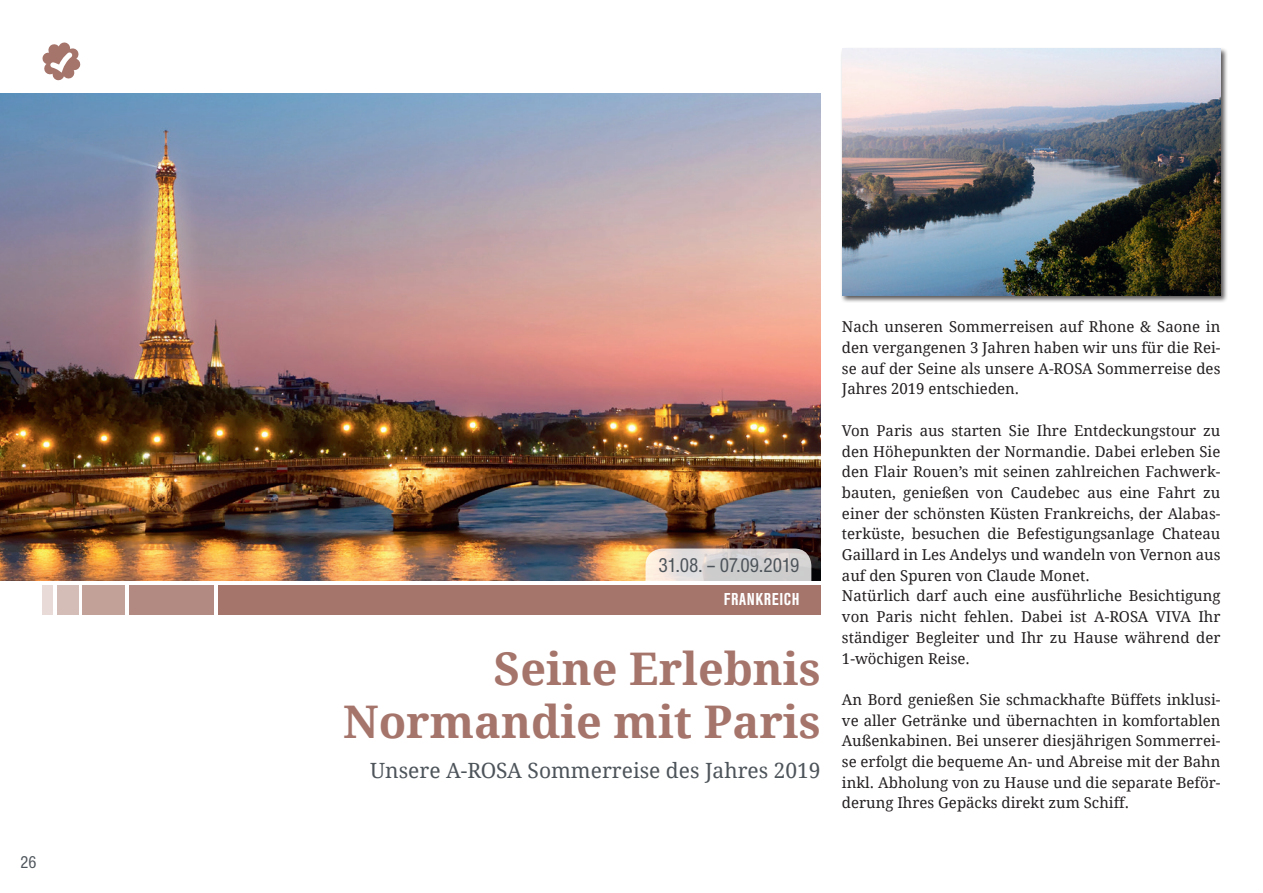
<style>
.page{position:relative;width:1263px;height:893px;background:#fff}
.page>*{position:absolute;margin:0;border:0;box-sizing:border-box;transform-origin:0 0}
.t1{font:700 45px/52.5px "Droid Serif";color:#a5746b;text-align:right}
.t2{font:21px "Droid Serif";color:#4d545a}
.t3{font:condensed 21px "Sans";letter-spacing:-.02em;color:#4d545a}
.t4{font:700 condensed 18px "Sans";letter-spacing:.03em;color:#fff}
.t5{font:condensed 18px "Sans";color:#4d545a}
.t6{font:15px/20.7px "Droid Serif";color:#231f20;text-align:justify}
</style>
<div class="page">
<img style="left:0;top:94px;width:821px;height:486px">
<svg style="left:645px;top:549px;width:166px;height:54px"></svg>
<svg style="left:42px;top:42px;width:39px;height:39px"></svg>
<div style="left:129px;top:585px;width:85px;height:29px;background:#b28a82"></div>
<div style="left:83px;top:585px;width:42px;height:29px;background:#c2a199"></div>
<div style="left:57px;top:585px;width:22px;height:29px;background:#d4bdb6"></div>
<div style="left:43px;top:585px;width:10px;height:29px;background:#e8dbd7"></div>
<div style="left:218px;top:585px;width:603px;height:29px;background:#a5746b"></div>
<div style="left:840px;top:47px;width:388px;height:256px;background:#231f20;opacity:.75"></div>
<img style="left:842px;top:49px;width:378px;height:247px">
<p class="t5" style="left:20px;top:852px;width:18px">26</p>
<h2 class="t3" style="left:658px;top:554px;width:143px">31.08. – 07.09.2019</h2>
<p class="t4" style="left:724px;top:589px;width:77px">FRANKREICH</p>
<h1 class="t1" style="left:343px;top:643px;width:479px">Seine Erlebnis<br>Normandie mit Paris</h1>
<h2 class="t2" style="left:370px;top:759px;width:452px">Unsere A-ROSA Sommerreise des Jahres 2019</h2>
<p class="t6" style="left:842px;top:317px;width:380px">Nach unseren Sommerreisen auf Rhone &amp; Saone in den vergangenen 3 Jahren haben wir uns für die Rei&shy;se auf der Seine als unsere A-ROSA Sommerreise des Jahres 2019 entschieden.</p>
<p class="t6" style="left:842px;top:420px;width:380px;text-align:left">Von Paris aus starten Sie Ihre Entdeckungstour zu den Höhepunkten der Normandie. Dabei erleben Sie den Flair Rouen’s mit seinen zahlreichen Fachwerk&shy;bauten, genießen von Caudebec aus eine Fahrt zu einer der schönsten Küsten Frankreichs, der Alabas&shy;terküste, besuchen die Befestigungsanlage Chateau Gaillard in Les Andelys und wandeln von Vernon aus auf den Spuren von Claude Monet.<br>Natürlich darf auch eine ausführliche Besichtigung von Paris nicht fehlen. Dabei ist A-ROSA VIVA Ihr ständiger Begleiter und Ihr zu Hause während der 1-wöchigen Reise.</p>
<p class="t6" style="left:842px;top:689px;width:380px">An Bord genießen Sie schmackhafte Büffets inklusi&shy;ve aller Getränke und übernachten in komfortablen Außenkabinen. Bei unserer diesjährigen Sommerrei&shy;se erfolgt die bequeme An- und Abreise mit der Bahn inkl. Abholung von zu Hause und die separate Beför&shy;derung Ihres Gepäcks direkt zum Schiff.</p>
</div>
